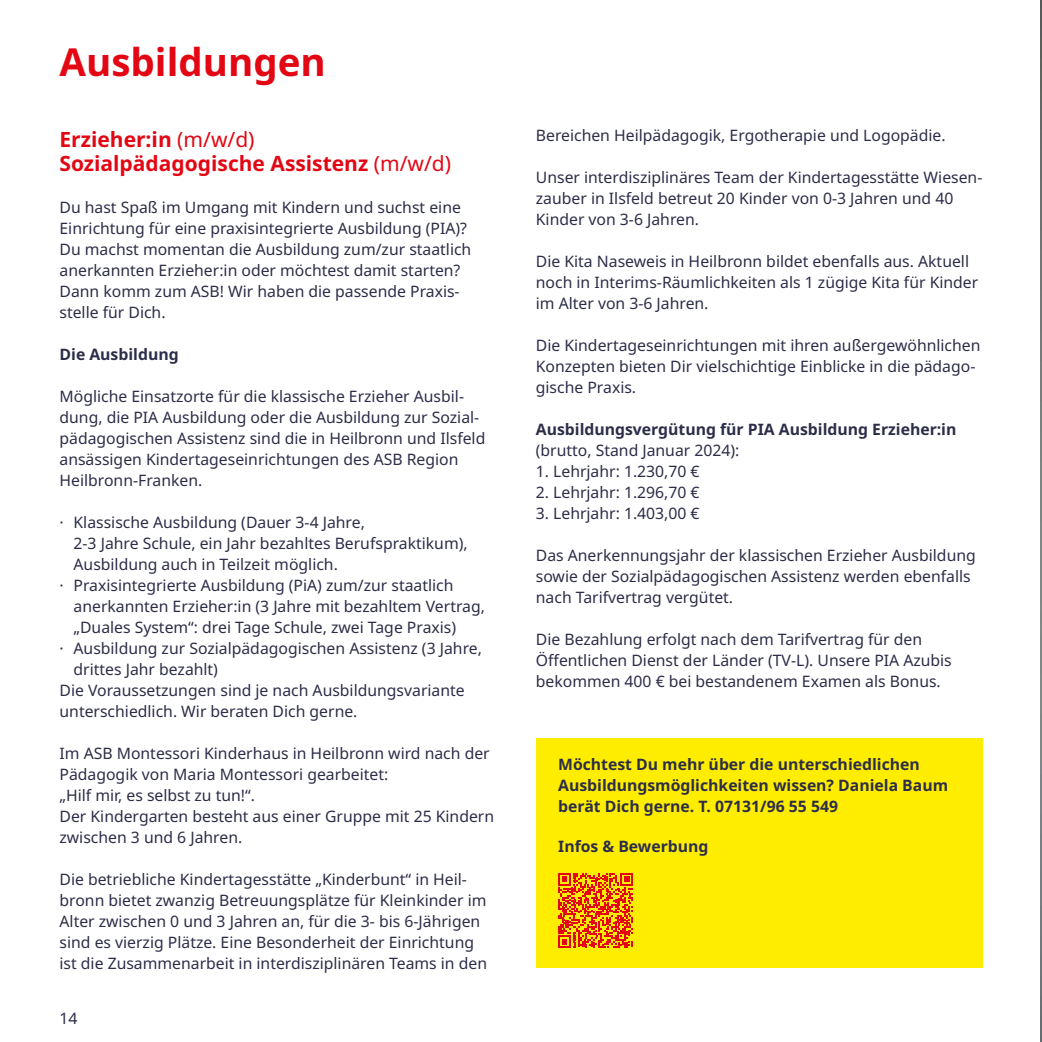
<style>
.page{position:relative;width:1042px;height:1042px;background:#fff}
.page>*{position:absolute;margin:0;border:0;box-sizing:border-box;transform-origin:0 0}
.t1{font:700 38.5px "Noto Sans";color:#e30613}
.t2{font:700 21px/24.5px "Noto Sans";color:#e30613}
.t3{font:15.75px/21px "Noto Sans";color:#2c2d48}
.t4{font:700 15.75px/21px "Noto Sans";color:#2c2d48}
.s1{font-weight:400}
</style>
<div class="page">
<div style="left:536px;top:738px;width:446px;height:229px;background:#ffed00"></div>
<svg style="left:558px;top:873px;width:75px;height:75px"></svg>
<img style="left:1040px;top:0;width:2px;height:1042px">
<h1 class="t1" style="left:60px;top:40px;width:268px">Ausbildungen</h1>
<h2 class="t2" style="left:60px;top:127px;width:393px">Erzieher:in <span class="s1">(m/w/d)<br></span>Sozialpädagogische Assistenz <span class="s1">(m/w/d)</span></h2>
<p class="t3" style="left:60px;top:197px;width:413px">Du hast Spaß im Umgang mit Kindern und suchst eine Einrichtung für eine praxisintegrierte Ausbildung (PIA)?<br>Du machst momentan die Ausbildung zum/zur staatlich anerkannten Erzieher:in oder möchtest damit starten?<br>Dann komm zum ASB! Wir haben die passende Praxis&shy;stelle für Dich.</p>
<p class="t4" style="left:60px;top:344px;width:121px">Die Ausbildung</p>
<p class="t3" style="left:60px;top:386px;width:427px">Mögliche Einsatzorte für die klassische Erzieher Ausbil&shy;dung, die PIA Ausbildung oder die Ausbildung zur Sozial&shy;pädagogischen Assistenz sind die in Heilbronn und Ilsfeld ansässigen Kindertageseinrichtungen des ASB Region Heilbronn-Franken.</p>
<p class="t3" style="left:60px;top:512px;width:307px">· Klassische Ausbildung (Dauer 3-4 Jahre,</p>
<p class="t3" style="left:74px;top:533px;width:396px">2-3 Jahre Schule, ein Jahr bezahltes Berufspraktikum),</p>
<p class="t3" style="left:74px;top:554px;width:266px">Ausbildung auch in Teilzeit möglich.</p>
<p class="t3" style="left:60px;top:575px;width:395px">· Praxisintegrierte Ausbildung (PiA) zum/zur staatlich</p>
<p class="t3" style="left:74px;top:596px;width:413px">anerkannten Erzieher:in (3 Jahre mit bezahltem Vertrag,</p>
<p class="t3" style="left:74px;top:617px;width:384px">„Duales System“: drei Tage Schule, zwei Tage Praxis)</p>
<p class="t3" style="left:60px;top:638px;width:424px">· Ausbildung zur Sozialpädagogischen Assistenz (3 Jahre,</p>
<p class="t3" style="left:74px;top:659px;width:146px">drittes Jahr bezahlt)</p>
<p class="t3" style="left:60px;top:680px;width:407px">Die Voraussetzungen sind je nach Ausbildungsvariante</p>
<p class="t3" style="left:60px;top:701px;width:299px">unterschiedlich. Wir beraten Dich gerne.</p>
<p class="t3" style="left:60px;top:743px;width:436px">Im ASB Montessori Kinderhaus in Heilbronn wird nach der Pädagogik von Maria Montessori gearbeitet:<br>„Hilf mir, es selbst zu tun!“.<br>Der Kindergarten besteht aus einer Gruppe mit 25 Kindern zwischen 3 und 6 Jahren.</p>
<p class="t3" style="left:60px;top:869px;width:429px">Die betriebliche Kindertagesstätte „Kinderbunt“ in Heil&shy;bronn bietet zwanzig Betreuungsplätze für Kleinkinder im Alter zwischen 0 und 3 Jahren an, für die 3- bis 6-Jährigen sind es vierzig Plätze. Eine Besonderheit der Einrichtung ist die Zusammenarbeit in interdisziplinären Teams in den</p>
<p class="t3" style="left:60px;top:1008px;width:20px">14</p>
<p class="t3" style="left:536px;top:125px;width:411px">Bereichen Heilpädagogik, Ergotherapie und Logopädie.</p>
<p class="t3" style="left:536px;top:167px;width:448px">Unser interdisziplinäres Team der Kindertagesstätte Wiesen&shy;zauber in Ilsfeld betreut 20 Kinder von 0-3 Jahren und 40<br>Kinder von 3-6 Jahren.</p>
<p class="t3" style="left:536px;top:251px;width:444px">Die Kita Naseweis in Heilbronn bildet ebenfalls aus. Aktuell noch in Interims-Räumlichkeiten als 1 zügige Kita für Kinder im Alter von 3-6 Jahren.</p>
<p class="t3" style="left:536px;top:335px;width:446px">Die Kindertageseinrichtungen mit ihren außergewöhnlichen<br>Konzepten bieten Dir vielschichtige Einblicke in die pädago&shy;gische Praxis.</p>
<p class="t4" style="left:536px;top:419px;width:422px">Ausbildungsvergütung für PIA Ausbildung Erzieher:in</p>
<p class="t3" style="left:536px;top:440px;width:205px">(brutto, Stand Januar 2024):</p>
<p class="t3" style="left:536px;top:461px;width:165px">1. Lehrjahr: 1.230,70 €</p>
<p class="t3" style="left:536px;top:482px;width:165px">2. Lehrjahr: 1.296,70 €</p>
<p class="t3" style="left:536px;top:503px;width:165px">3. Lehrjahr: 1.403,00 €</p>
<p class="t3" style="left:536px;top:545px;width:441px">Das Anerkennungsjahr der klassischen Erzieher Ausbildung sowie der Sozialpädagogischen Assistenz werden ebenfalls nach Tarifvertrag vergütet.</p>
<p class="t3" style="left:536px;top:629px;width:417px">Die Bezahlung erfolgt nach dem Tarifvertrag für den<br>Öffentlichen Dienst der Länder (TV-L). Unsere PIA Azubis bekommen 400 € bei bestandenem Examen als Bonus.</p>
<p class="t4" style="left:558px;top:754px;width:391px">Möchtest Du mehr über die unterschiedlichen<br>Ausbildungsmöglichkeiten wissen? Daniela Baum berät Dich gerne. T. 07131/96 55 549</p>
<p class="t4" style="left:558px;top:836px;width:152px">Infos &amp; Bewerbung</p>
</div>
